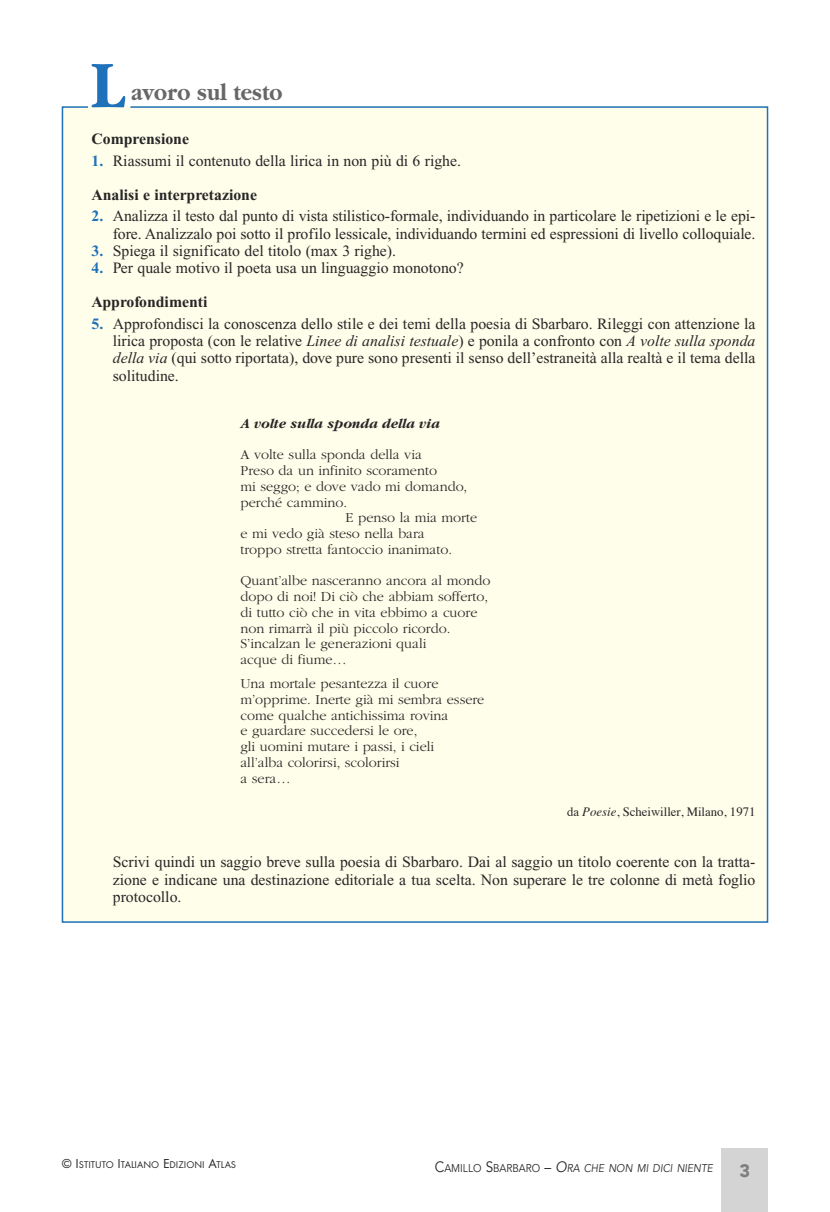
<style>
.page{position:relative;width:830px;height:1212px;background:#fff}
.page>*{position:absolute;margin:0;border:0;box-sizing:border-box;transform-origin:0 0}
.t1{font:700 69.15px "Garamond";color:#1f71b9;scale:.9 1}
.t2{font:700 24px "Garamond";color:#686768;scale:.9 1}
.t3{font:900 18px "Avenir";color:#7d7d7d}
.t4{font:15.75px/17.2px "Times New Roman";color:#272627}
.t5{font:700 15.75px "Times New Roman";color:#272627}
.t6{font:300 14.25px/15.8px "Garamond";color:#272627}
.t7{font:italic 700 14.25px "Garamond";color:#272627}
.t8{font:12.75px "Times";color:#272627}
.t9{font:italic 11.25px "Avenir";color:#272627;scale:.9 1}
.t10{font:10.2px "Futura T";color:#272627}
.s1{font-weight:700;color:#1f71b9}
.s2{font-weight:700}
.s3{font-style:italic}
.s4{font-size:13.5px}
.s5{font-style:normal;font-size:15px}
.s6{font-style:normal}
.s7{font-size:15px}
</style>
<div class="page">
<div style="left:721px;top:1148px;width:46px;height:64px;background:#d4d4d4"></div>
<div style="left:61px;top:106px;width:707px;height:817px;background:#fffeea"></div>
<h1 class="t1" style="left:91px;top:43px;width:39px">L</h1>
<h2 class="t2" style="left:131px;top:78px;width:169px">avoro sul testo</h2>
<p class="t5" style="left:91px;top:134px;width:99px">Comprensione</p>
<p class="t4" style="left:91px;top:145px;width:371px;line-height:34.2px"><span class="s1">1.</span> Riassumi il contenuto della lirica in non più di 6 righe.<br><span class="s2">Analisi e interpretazione</span></p>
<p class="t4" style="left:91px;top:209px;width:665px;text-align:right"><span class="s1">2.</span> Analizza il testo dal punto di vista stilistico-formale, individuando in particolare le ripetizioni e le epi&shy;fore. Analizzalo poi sotto il profilo lessicale, individuando termini ed espressioni di livello colloquiale.</p>
<p class="t4" style="left:91px;top:243px;width:306px"><span class="s1">3.</span> Spiega il significato del titolo (max 3 righe).</p>
<p class="t4" style="left:91px;top:252px;width:373px;line-height:34.2px"><span class="s1">4.</span> Per quale motivo il poeta usa un linguaggio monotono?<br><span class="s2">Approfondimenti</span></p>
<p class="t4" style="left:113px;top:316px;width:644px;text-align:justify;text-indent:-21px"><span class="s1">5.</span> Approfondisci la conoscenza dello stile e dei temi della poesia di Sbarbaro. Rileggi con attenzione la lirica proposta (con le relative <span class="s3">Linee di analisi testuale</span>) e ponila a confronto con <span class="s3">A volte sulla sponda della via</span> (qui sotto riportata), dove pure sono presenti il senso dell’estraneità alla realtà e il tema della solitudine.</p>
<p class="t7" style="left:240px;top:415px;width:200px">A volte sulla sponda della via</p>
<p class="t6" style="left:240px;top:447px;width:183px">A volte sulla sponda della via</p>
<p class="t6" style="left:240px;top:462px;width:198px">Preso da un infinito scoramento</p>
<p class="t6" style="left:240px;top:478px;width:228px">mi seggo; e dove vado mi domando,</p>
<p class="t6" style="left:240px;top:494px;width:108px">perché cammino.</p>
<p class="t6" style="left:345px;top:510px;width:133px">E penso la mia morte</p>
<p class="t6" style="left:240px;top:525px;width:186px">e mi vedo già steso nella bara</p>
<p class="t6" style="left:240px;top:541px;width:213px">troppo stretta fantoccio inanimato.</p>
<p class="t6" style="left:240px;top:573px;width:251px">Quant’albe nasceranno ancora al mondo dopo di noi! Di ciò che abbiam sofferto, di tutto ciò che in vita ebbimo a cuore non rimarrà il più piccolo ricordo.<br>S’incalzan le generazioni quali<br>acque di fiume…</p>
<p class="t6" style="left:240px;top:675px;width:245px">Una mortale pesantezza il cuore m’opprime. Inerte già mi sembra essere come qualche antichissima rovina<br>e guardare succedersi le ore,<br>gli uomini mutare i passi, i cieli<br>all’alba colorirsi, scolorirsi<br>a sera…</p>
<p class="t8" style="left:566px;top:806px;width:190px">da <span class="s3">Poesie</span>, Scheiwiller, Milano, 1971</p>
<p class="t4" style="left:113px;top:855px;width:644px;text-align:justify">Scrivi quindi un saggio breve sulla poesia di Sbarbaro. Dai al saggio un titolo coerente con la tratta&shy;zione e indicane una destinazione editoriale a tua scelta. Non superare le tre colonne di metà foglio protocollo.</p>
<p class="t10" style="left:62px;top:1158px;width:176px"><span class="s4">© I</span>STITUTO <span class="s4">I</span>TALIANO <span class="s4">E</span>DIZIONI <span class="s4">A</span>TLAS</p>
<p class="t9" style="left:434px;top:1160px;width:310px"><span class="s5">C</span><span class="s6">AMILLO</span> <span class="s5">S</span><span class="s6">BARBARO</span> <span class="s5">–</span> <span class="s7">O</span>RA CHE NON MI DICI NIENTE</p>
<p class="t3" style="left:739px;top:1159px;width:12px">3</p>
</div>
